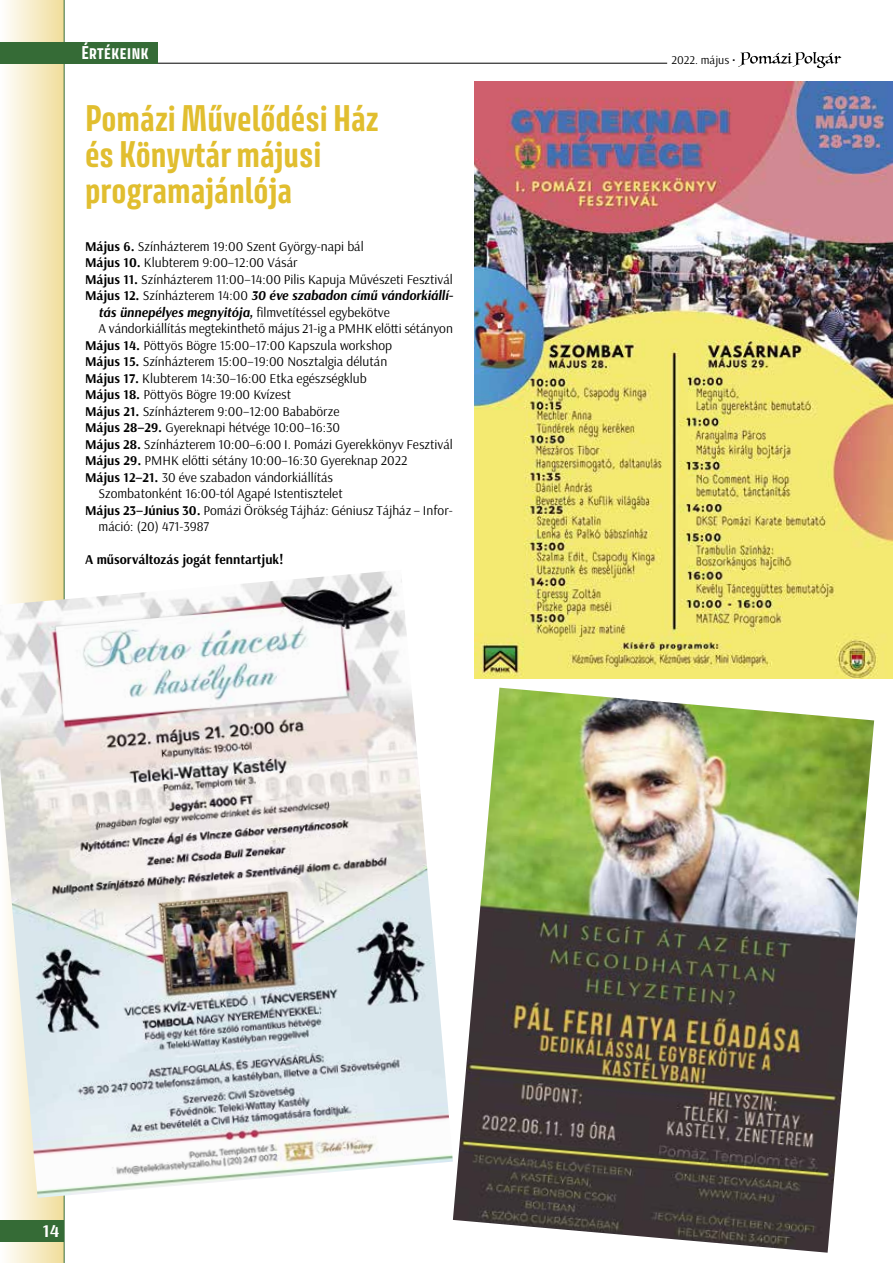
<style>
.page{position:relative;width:893px;height:1263px;background:#fff}
.page>*{position:absolute;margin:0;border:0;box-sizing:border-box;transform-origin:0 0}
.t1{font:700 33px/36px "Avory I Latn";color:#e1be2f}
.t2{font:700 18px "Arsenal";color:#fff}
.t3{font:700 16.5px "Avory I Latn";color:#fff}
.t4{font:13.5px "Arsenal";color:#000}
.t5{font:italic 700 13.5px "Arsenal";color:#000}
.t6{font:700 13.5px "Arsenal";color:#000}
.t7{font:12px "Arsenal";color:#000}
.s1{font-weight:700}
.s2{font-style:normal}
.s3{font-weight:400;font-style:normal}
</style>
<div class="page">
<div style="left:0;top:0;width:64px;height:1263px;background:linear-gradient(to right,#fffeff,#f1de9b)"></div>
<hr style="left:64px;top:0;width:1px;height:1263px;background:#356b36">
<div style="left:0;top:1220px;width:64px;height:22px;background:#356b36"></div>
<svg style="left:738px;top:52px;width:103px;height:16px"></svg>
<hr style="left:156px;top:63px;width:511px;height:1px;background:#000">
<div style="left:0;top:42px;width:157px;height:21px;background:#356b36"></div>
<img style="left:474px;top:81px;width:419px;height:597px">
<img style="left:0;top:570px;width:453px;height:628px">
<img style="left:453px;top:688px;width:421px;height:565px">
<p class="t3" style="left:81px;top:42px;width:69px">Értékeink</p>
<h1 class="t1" style="left:85px;top:100px;width:295px">Pomázi Művelődési Ház és Könyvtár májusi programajánlója</h1>
<p class="t4" style="left:85px;top:238px;width:280px"><span class="s1">Május 6.</span> Színházterem 19:00 Szent György-napi bál</p>
<p class="t4" style="left:85px;top:254px;width:214px"><span class="s1">Május 10.</span> Klubterem 9:00–12:00 Vásár</p>
<p class="t4" style="left:85px;top:271px;width:369px"><span class="s1">Május 11.</span> Színházterem 11:00–14:00 Pilis Kapuja Művészeti Fesztivál</p>
<p class="t5" style="left:85px;top:287px;width:369px"><span class="s2">Május 12.</span> <span class="s3">Színházterem 14:00</span> 30 éve szabadon című vándorkiállí-</p>
<p class="t5" style="left:99px;top:304px;width:293px">tás ünnepélyes megnyitója, <span class="s3">filmvetítéssel egybekötve</span></p>
<p class="t4" style="left:99px;top:320px;width:356px">A vándorkiállítás megtekinthető május 21-ig a PMHK előtti sétányon</p>
<p class="t4" style="left:85px;top:337px;width:309px"><span class="s1">Május 14.</span> Pöttyös Bögre 15:00–17:00 Kapszula workshop</p>
<p class="t4" style="left:85px;top:353px;width:304px"><span class="s1">Május 15.</span> Színházterem 15:00–19:00 Nosztalgia délután</p>
<p class="t4" style="left:85px;top:370px;width:283px"><span class="s1">Május 17.</span> Klubterem 14:30–16:00 Etka egészségklub</p>
<p class="t4" style="left:85px;top:386px;width:208px"><span class="s1">Május 18.</span> Pöttyös Bögre 19:00 Kvízest</p>
<p class="t4" style="left:85px;top:403px;width:256px"><span class="s1">Május 21.</span> Színházterem 9:00–12:00 Bababörze</p>
<p class="t4" style="left:85px;top:419px;width:256px"><span class="s1">Május 28–29.</span> Gyereknapi hétvége 10:00–16:30</p>
<p class="t4" style="left:85px;top:436px;width:369px"><span class="s1">Május 28.</span> Színházterem 10:00–6:00 I. Pomázi Gyerekkönyv Fesztivál</p>
<p class="t4" style="left:85px;top:452px;width:324px"><span class="s1">Május 29.</span> PMHK előtti sétány 10:00–16:30 Gyereknap 2022</p>
<p class="t4" style="left:85px;top:469px;width:249px"><span class="s1">Május 12–21.</span> 30 éve szabadon vándorkiállítás</p>
<p class="t4" style="left:99px;top:485px;width:246px">Szombatonként 16:00-tól Agapé Istentisztelet</p>
<p class="t4" style="left:85px;top:502px;width:369px"><span class="s1">Május 23–Június 30.</span> Pomázi Örökség Tájház: Géniusz Tájház – Infor-</p>
<p class="t4" style="left:99px;top:518px;width:112px">máció: (20) 471-3987</p>
<p class="t6" style="left:85px;top:551px;width:200px">A műsorváltozás jogát fenntartjuk!</p>
<p class="t7" style="left:671px;top:52px;width:66px">2022. május •</p>
<h2 class="t2" style="left:43px;top:1220px;width:18px">14</h2>
</div>
